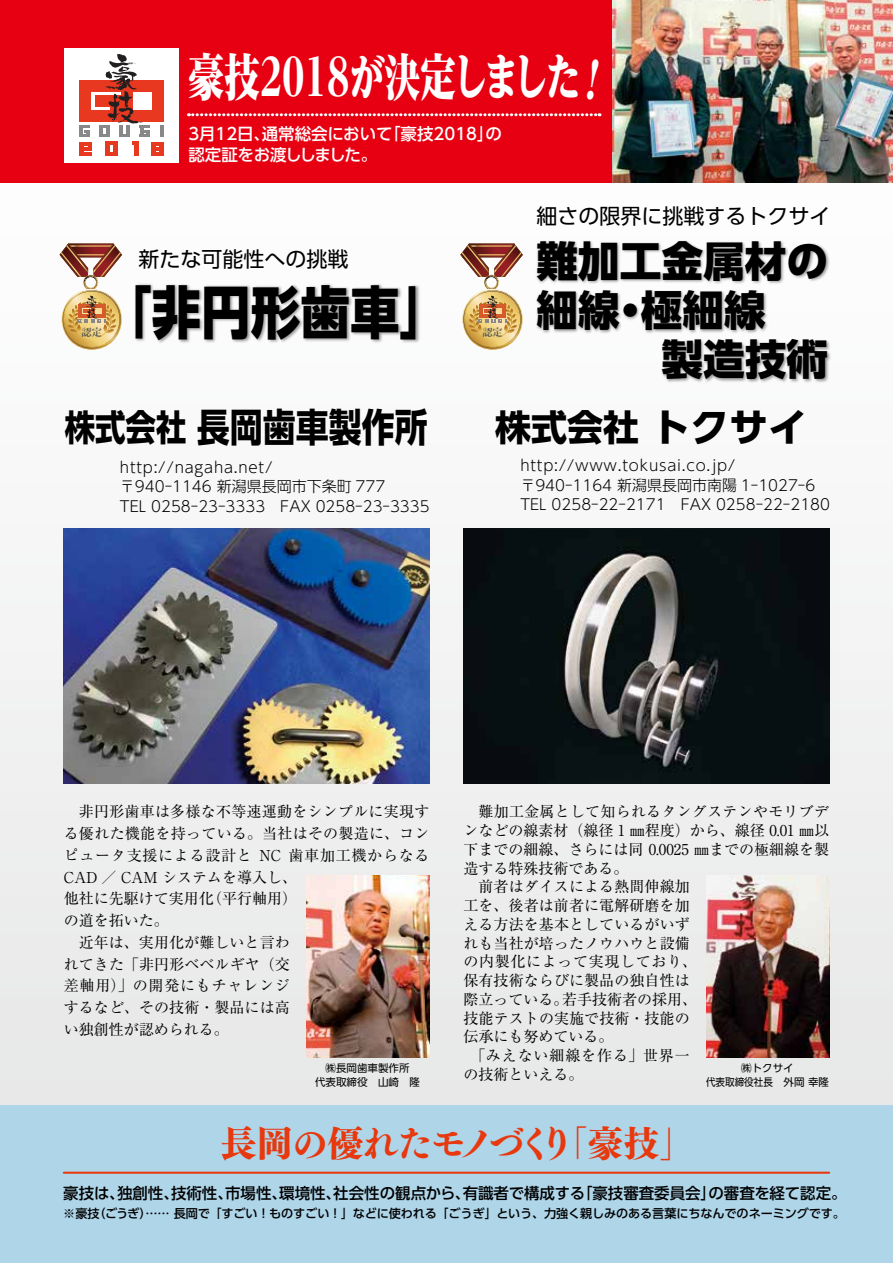
<style>
.page{position:relative;width:893px;height:1263px;background:#fff}
.page>*{position:absolute;margin:0;border:0;box-sizing:border-box;transform-origin:0 0}
.t1{font:800 57px "UD Shin Go Pro";color:#000;scale:.87 1}
.t2{font:800 expanded 50.4px "Reim Pro";letter-spacing:-.115em;color:#fff;scale:.71 1}
.t3{font:800 41.7px/48.9px "UD Shin Go Pro";color:#000}
.t4{font:700 39px "UD Shin Go Pro";color:#000;scale:.85 1}
.t5{font:800 36px "Tsuku Min Pro";letter-spacing:-.06em;color:#e8380d}
.t6{font:700 36px "UD Shin Go Pro";color:#000}
.t7{font:21px "UD Shin Go Pro";color:#000}
.t8{font:500 16.5px/21px "UD Shin Go Pro";letter-spacing:-.005em;color:#fff}
.t9{font:500 15.45px "UD Shin Go Pro";color:#000}
.t10{font:15px/18.8px "Ryumin Pro";letter-spacing:.005em;color:#000}
.t11{font:300 15px/19.5px "UD Shin Go Pro";color:#000}
.t12{font:500 12.15px "UD Shin Go Pro";letter-spacing:-.005em;color:#000}
.t13{font:10.5px/13.5px "UD Shin Go Pro";color:#000;text-align:center}
.t14{font:700 10.2px "Koz Min Pro";color:#535152}
.s1{font-size:36px}
.s2{font-size:39px}
</style>
<div class="page">
<div style="left:0;top:0;width:893px;height:1263px;background:linear-gradient(to right,#f2f2f2,#f2f3f3)"></div>
<div style="left:0;top:0;width:893px;height:183px;background:#e60012"></div>
<div style="left:0;top:1106px;width:893px;height:157px;background:#afd5e9"></div>
<img style="left:170px;top:281px;width:260px;height:80px">
<img style="left:534px;top:237px;width:300px;height:159px">
<img style="left:18px;top:240px;width:114px;height:114px">
<img style="left:56px;top:280px;width:114px;height:115px">
<img style="left:60px;top:244px;width:62px;height:106px">
<img style="left:419px;top:240px;width:114px;height:114px">
<img style="left:456px;top:280px;width:115px;height:115px">
<img style="left:460px;top:244px;width:63px;height:106px">
<img style="left:612px;top:0;width:281px;height:183px">
<img style="left:64px;top:528px;width:365px;height:255px">
<img style="left:463px;top:528px;width:366px;height:255px">
<svg style="left:188px;top:113px;width:412px;height:3px"></svg>
<hr style="left:64px;top:1172px;width:765px;height:2px;background:#e8380d">
<div style="left:64px;top:48px;width:115px;height:115px;background:#fff"></div>
<div style="left:80px;top:80px;width:11px;height:11px;background:#e83820"></div>
<div style="left:83px;top:80px;width:31px;height:11px;background:#e83820"></div>
<div style="left:80px;top:90px;width:11px;height:24px;background:#e83820"></div>
<div style="left:95px;top:95px;width:18px;height:12px;background:#e83820"></div>
<div style="left:80px;top:111px;width:11px;height:11px;background:#e83820"></div>
<div style="left:90px;top:111px;width:23px;height:11px;background:#e83820"></div>
<hr style="left:80px;top:152px;width:12px;height:4px;background:#e83820">
<hr style="left:106px;top:152px;width:12px;height:4px;background:#e83820">
<hr style="left:106px;top:144px;width:4px;height:12px;background:#e83820">
<hr style="left:114px;top:143px;width:4px;height:13px;background:#e83820">
<hr style="left:134px;top:142px;width:4px;height:14px;background:#e83820">
<svg style="left:80px;top:125px;width:12px;height:27px"></svg>
<hr style="left:151px;top:152px;width:12px;height:4px;background:#e83820">
<hr style="left:151px;top:144px;width:4px;height:12px;background:#e83820">
<hr style="left:159px;top:143px;width:4px;height:13px;background:#e83820">
<svg style="left:100px;top:54px;width:63px;height:96px"></svg>
<img style="left:706px;top:876px;width:123px;height:181px">
<img style="left:306px;top:876px;width:123px;height:181px">
<h2 class="t2" style="left:188px;top:36px;width:555px">豪技２０１8が決定しました</h2>
<p class="t8" style="left:188px;top:123px;width:315px">3月12日、通常総会において「豪技2018」の認定証をお渡ししました。</p>
<h3 class="t7" style="left:138px;top:242px;width:211px">新たな可能性への挑戦</h3>
<h1 class="t1" style="left:102px;top:265px;width:401px">「非円形歯車」</h1>
<p class="t14" style="left:82px;top:325px;width:22px">認定</p>
<p class="t14" style="left:482px;top:325px;width:22px">認定</p>
<h3 class="t7" style="left:536px;top:199px;width:296px">細さの限界に挑戦するトクサイ</h3>
<h3 class="t3" style="left:536px;top:235px;width:293px">難加工金属材の細線・極細線<br>　　　製造技術</h3>
<h3 class="t4" style="left:65px;top:395px;width:429px"><span class="s1">株式会社</span> 長岡歯車製作所</h3>
<h3 class="t6" style="left:495px;top:398px;width:313px">株式会社 <span class="s2">トクサイ</span></h3>
<p class="t11" style="left:120px;top:457px;width:311px">http://nagaha.net/<br>〒940-1146 新潟県長岡市下条町 777<br>TEL 0258-23-3333 FAX 0258-23-3335</p>
<p class="t11" style="left:520px;top:455px;width:311px">http://www.tokusai.co.jp/〒940-1164 新潟県長岡市南陽 1-1027-6<br>TEL 0258-22-2171 FAX 0258-22-2180</p>
<p class="t10" style="left:64px;top:800px;width:367px;line-height:21.8px">　非円形歯車は多様な不等速運動をシンプルに実現する優れた機能を持っている。当社はその製造に、コンピュータ支援による設計と NC 歯車加工機からなる<br>CAD ／ CAM システムを導入し、<br>他社に先駆けて実用化（平行軸用）<br>の道を拓いた。<br>　近年は、実用化が難しいと言わ<br>れてきた「非円形ベベルギヤ（交<br>差軸用）」の開発にもチャレンジ<br>するなど、その技術・製品には高<br>い独創性が認められる。</p>
<p class="t10" style="left:463px;top:801px;width:367px">　難加工金属として知られるタングステンやモリブデンなどの線素材（線径 1 ㎜程度）から、線径 0.01 ㎜以下までの細線、さらには同 0.0025 ㎜までの極細線を製造する特殊技術である。<br>　前者はダイスによる熱間伸線加<br>工を、後者は前者に電解研磨を加<br>える方法を基本としているがいず<br>れも当社が培ったノウハウと設備<br>の内製化によって実現しており、<br>保有技術ならびに製品の独自性は<br>際立っている。若手技術者の採用、<br>技能テストの実施で技術・技能の<br>伝承にも努めている。<br>　「みえない細線を作る」世界一<br>の技術といえる。</p>
<p class="t13" style="left:315px;top:1061px;width:106px">㈱長岡歯車製作所<br>代表取締役　山崎　隆</p>
<p class="t13" style="left:706px;top:1061px;width:124px">㈱トクサイ<br>代表取締役社長　外岡 幸隆</p>
<h3 class="t5" style="left:221px;top:1114px;width:476px">長岡の優れたモノづくり「豪技」</h3>
<p class="t9" style="left:63px;top:1180px;width:785px">豪技は、独創性、技術性、市場性、環境性、社会性の観点から、有識者で構成する「豪技審査委員会」の審査を経て認定。</p>
<p class="t12" style="left:63px;top:1204px;width:783px">※豪技（ごうぎ）…… 長岡で「すごい！ものすごい！」などに使われる「ごうぎ」という、力強く親しみのある言葉にちなんでのネーミングです。</p>
</div>
